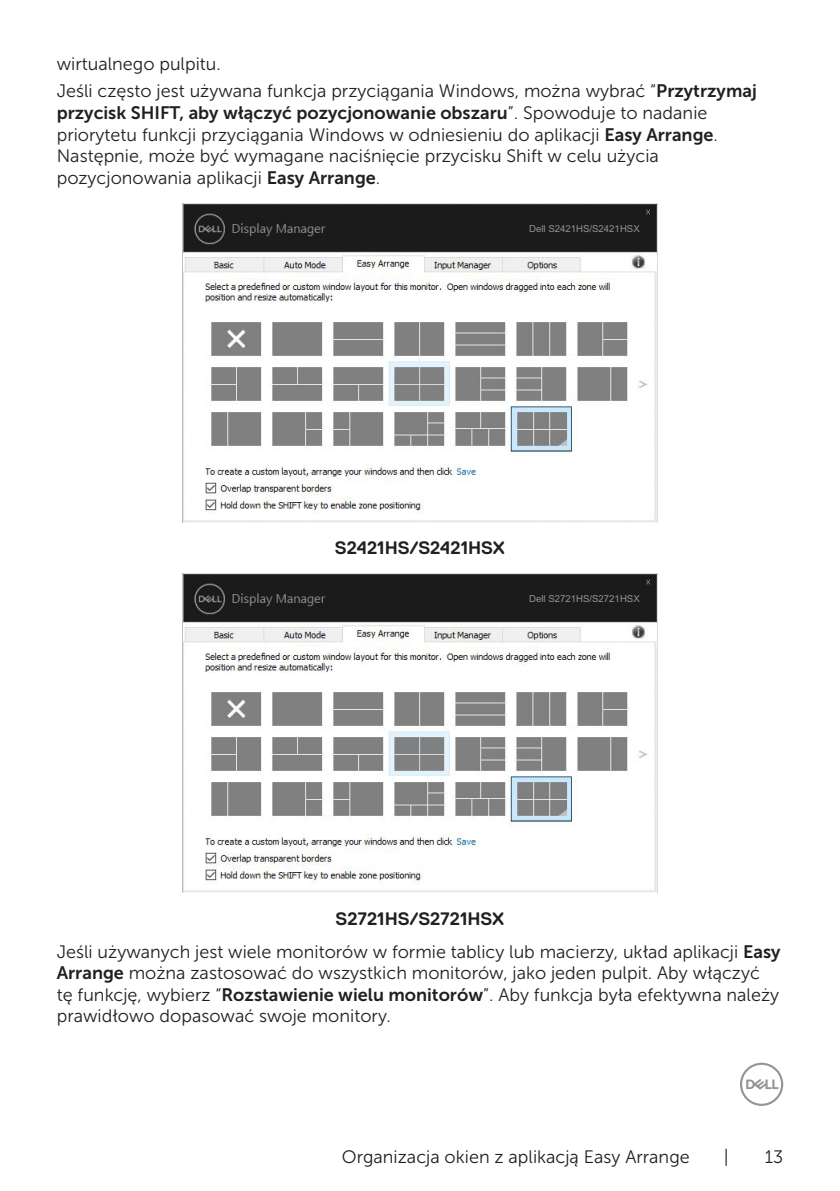
<style>
.page{position:relative;width:840px;height:1191px;background:#fff}
.page>*{position:absolute;margin:0;border:0;box-sizing:border-box;transform-origin:0 0}
.t1{font:18px/21.6px "Museo Sans For Dell 300";color:#231f20}
.Paragraph{font:700 18px "Dell Replica";color:#231f20}
.t2{font:9.6px "Arial";color:#939393}
.s1{font-family:"Museo Sans For Dell 700"}
</style>
<div class="page">
<svg style="left:740px;top:1062px;width:42px;height:44px"></svg>
<img style="left:182px;top:203px;width:475px;height:319px">
<div style="left:539px;top:224px;width:103px;height:11px;background:#1b1b1b"></div>
<img style="left:182px;top:573px;width:475px;height:320px">
<div style="left:539px;top:594px;width:103px;height:12px;background:#1b1b1b"></div>
<p class="t1" style="left:57px;top:53px;width:166px">wirtualnego pulpitu.</p>
<p class="t1" style="left:57px;top:81px;width:701px">Jeśli często jest używana funkcja przyciągania Windows, można wybrać “<span class="s1">Przytrzymaj przycisk SHIFT, aby włączyć pozycjonowanie obszaru</span>”. Spowoduje to nadanie priorytetu funkcji przyciągania Windows w odniesieniu do aplikacji <span class="s1">Easy Arrange</span>.<br>Następnie, może być wymagane naciśnięcie przycisku Shift w celu użycia pozycjonowania aplikacji <span class="s1">Easy Arrange</span>.</p>
<p class="t2" style="left:529px;top:223px;width:112px">Dell S2421HS/S2421HSX</p>
<p class="Paragraph" style="left:335px;top:538px;width:171px">S2421HS/S2421HSX</p>
<p class="t2" style="left:529px;top:593px;width:112px">Dell S2721HS/S2721HSX</p>
<p class="Paragraph" style="left:335px;top:908px;width:170px">S2721HS/S2721HSX</p>
<p class="t1" style="left:57px;top:940px;width:725px">Jeśli używanych jest wiele monitorów w formie tablicy lub macierzy, układ aplikacji <span class="s1">Easy Arrange</span> można zastosować do wszystkich monitorów, jako jeden pulpit. Aby włączyć<br>tę funkcję, wybierz “<span class="s1">Rozstawienie wielu monitorów</span>”. Aby funkcja była efektywna należy prawidłowo dopasować swoje monitory.</p>
<p class="t1" style="left:341px;top:1145px;width:349px">Organizacja okien z aplikacją Easy Arrange</p>
<p class="t1" style="left:723px;top:1145px;width:6px">|</p>
<p class="t1" style="left:764px;top:1145px;width:20px">13</p>
</div>
